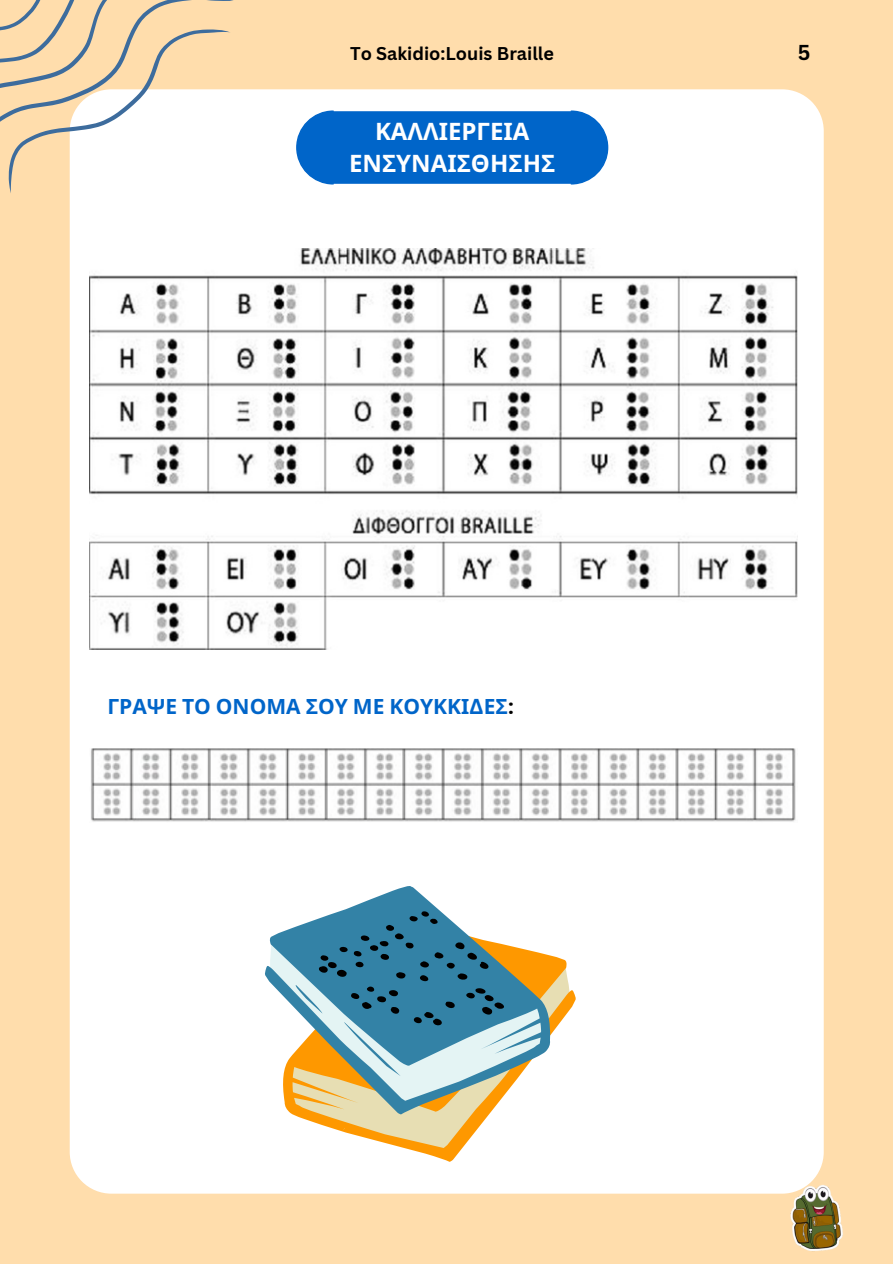
<style>
.page{position:relative;width:893px;height:1264px;background:#fff}
.page>*{position:absolute;margin:0;border:0;box-sizing:border-box;transform-origin:0 0}
.t1{font:700 24px "Noto Sans";color:#fff}
.t2{font:700 21px "Noto Sans";color:#0065c9}
.t3{font:700 21px "Canva Sans";color:#000}
.t4{font:700 18px "Canva Sans";color:#000}
.s1{font-family:"Canva Sans"}
.s2{font-family:"Canva Sans";color:#000}
</style>
<div class="page">
<div style="left:0;top:0;width:892px;height:1263px;background:#ffddac"></div>
<div style="left:70px;top:89px;width:753px;height:1104px;background:#fff"></div>
<img style="left:734px;top:1174px;width:109px;height:77px">
<svg style="left:296px;top:110px;width:312px;height:74px;background:#106ecc"></svg>
<img style="left:89px;top:248px;width:708px;height:402px">
<img style="left:89px;top:748px;width:708px;height:74px">
<svg style="left:0;top:0;width:234px;height:193px"></svg>
<svg style="left:281px;top:922px;width:294px;height:239px;background:#fae9ca"></svg>
<svg style="left:265px;top:886px;width:285px;height:228px;background:#c1cbbd"></svg>
<svg style="left:319px;top:911px;width:185px;height:114px;background:#4585a0"></svg>
<p class="t4" style="left:350px;top:41px;width:205px">To Sakidio:Louis Braille</p>
<p class="t3" style="left:797px;top:38px;width:14px">5</p>
<p class="t1" style="left:375px;top:114px;width:156px">ΚΑΛΛΙΕΡΓΕΙΑ</p>
<p class="t1" style="left:349px;top:147px;width:208px">ΕΝΣΥΝΑΙΣΘΗΣΗΣ</p>
<p class="t2" style="left:107px;top:691px;width:408px">ΓΡΑΨΕ ΤΟ ΟΝΟΜΑ ΣΟΥ ΜΕ ΚΟΥΚΚΙ<span class="s1">Δ</span>ΕΣ<span class="s2">:</span></p>
</div>
